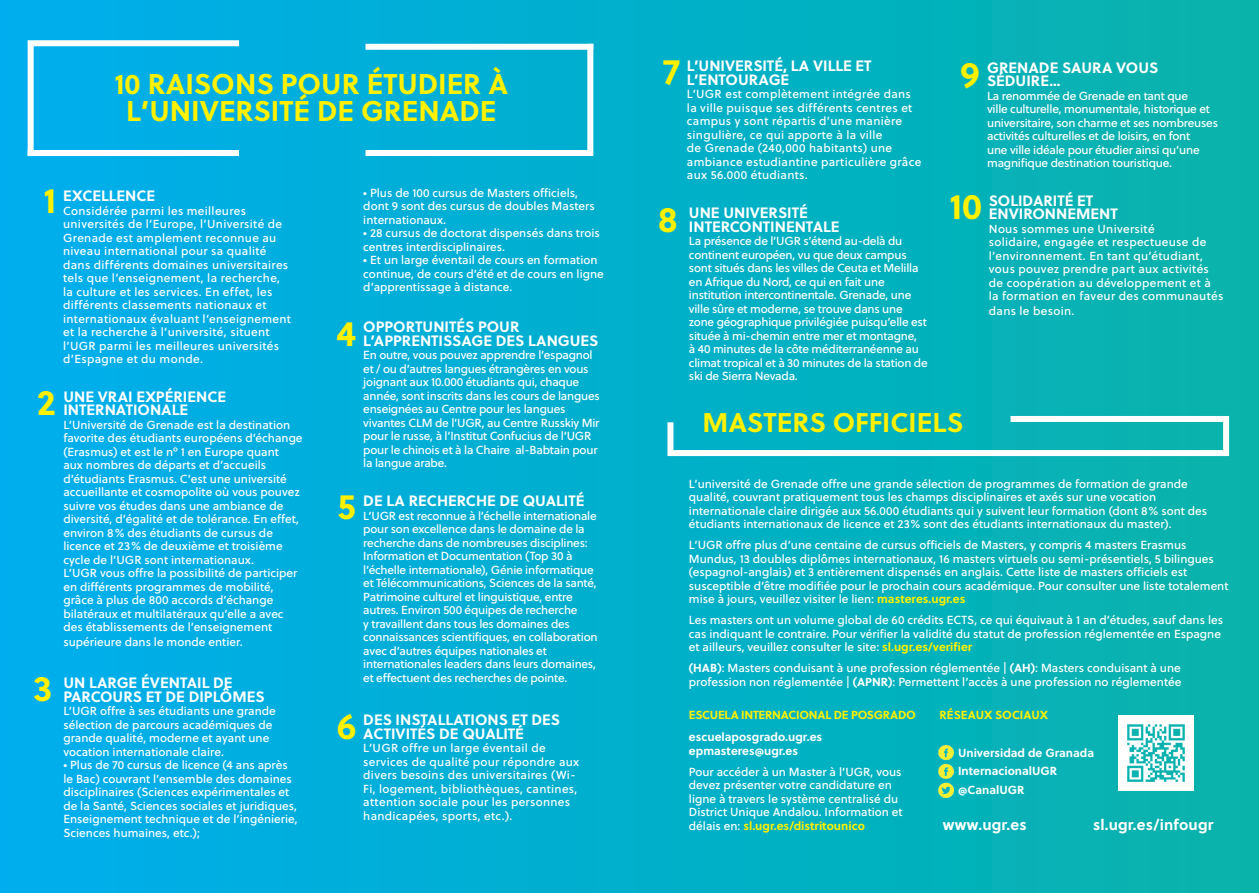
<style>
.page{position:relative;width:1259px;height:893px;background:#fff}
.page>*{position:absolute;margin:0;border:0;box-sizing:border-box;transform-origin:0 0}
.t1{font:700 35.55px "Soleil";color:#fff101}
.t2{font:700 28.5px/27px "Soleil";color:#fff101;text-align:center}
.t3{font:700 27px "Soleil";color:#fff101}
.t4{font:700 15px/13.5px "Soleil";color:#fff}
.t5{font:11.7px/13.5px "Soleil";color:#fff}
.t6{font:11.7px/13.5px "Soleil";letter-spacing:-.02em;color:#fff}
.t7{font:11.7px/13.5px "Soleil";letter-spacing:.025em;color:#fff}
.t8{font:700 11.7px/18px "Soleil";color:#fff}
.t9{font:700 11.7px "Soleil";letter-spacing:-.02em;color:#fff101}
.t10{font:700 11.7px "Soleil";color:#fff101}
.s1{font-weight:700;color:#fff101}
.s2{font-weight:700}
</style>
<div class="page">
<div style="left:0;top:0;width:1259px;height:893px;background:linear-gradient(to right,#00adee,#07b3aa)"></div>
<img style="left:938px;top:745px;width:15px;height:52px">
<img style="left:1118px;top:715px;width:75px;height:76px">
<svg style="left:359px;top:38px;width:237px;height:121px;background:#12b4d7"></svg>
<svg style="left:25px;top:37px;width:220px;height:125px;background:#12b3e8"></svg>
<svg style="left:664px;top:413px;width:568px;height:46px"></svg>
<div style="left:28px;top:150px;width:211px;height:6px;background:#fff"></div>
<div style="left:365px;top:44px;width:228px;height:6px;background:#fff"></div>
<h2 class="t2" style="left:114px;top:69px;width:395px">10 RAISONS POUR ÉTUDIER À<br>L’UNIVERSITÉ DE GRENADE</h2>
<h1 class="t1" style="left:663px;top:44px;width:18px">7</h1>
<p class="t4" style="left:687px;top:58px;width:186px">L’UNIVERSITÉ, LA VILLE ET<br>L’ENTOURAGE</p>
<p class="t7" style="left:687px;top:87px;width:236px">L’UGR est complètement intégrée dans la ville puisque ses différents centres et campus y sont répartis d’une manière singulière, ce qui apporte à la ville<br>de Grenade (240,000 habitants) une ambiance estudiantine particulière grâce aux 56.000 étudiants.</p>
<h1 class="t1" style="left:960px;top:46px;width:21px">9</h1>
<p class="t4" style="left:987px;top:60px;width:173px">GRENADE SAURA VOUS<br>SÉDUIRE...</p>
<p class="t6" style="left:987px;top:88px;width:232px">La renommée de Grenade en tant que<br>ville culturelle, monumentale, historique et universitaire, son charme et ses nombreuses activités culturelles et de loisirs, en font<br>une ville idéale pour étudier ainsi qu’une magnifique destination touristique.</p>
<p class="t5" style="left:363px;top:185px;width:233px">• Plus de 100 cursus de Masters officiels, dont 9 sont des cursus de doubles Masters internationaux.</p>
<p class="t5" style="left:363px;top:226px;width:238px">• 28 cursus de doctorat dispensés dans trois centres interdisciplinaires.</p>
<p class="t5" style="left:363px;top:253px;width:242px">• Et un large éventail de cours en formation continue, de cours d’été et de cours en ligne d’apprentissage à distance.</p>
<p class="t4" style="left:363px;top:319px;width:236px">OPPORTUNITÉS POUR<br>L’APPRENTISSAGE DES LANGUES</p>
<p class="t6" style="left:363px;top:348px;width:238px">En outre, vous pouvez apprendre l’espagnol et / ou d’autres langues étrangères en vous joignant aux 10.000 étudiants qui, chaque année, sont inscrits dans les cours de langues enseignées au Centre pour les langues vivantes CLM de l’UGR, au Centre Russkiy Mir pour le russe, à l’Institut Confucius de l’UGR pour le chinois et à la Chaire al-Babtain pour la langue arabe.</p>
<h1 class="t1" style="left:43px;top:173px;width:14px">1</h1>
<h1 class="t1" style="left:949px;top:179px;width:34px">10</h1>
<p class="t4" style="left:63px;top:188px;width:94px">EXCELLENCE</p>
<p class="t7" style="left:63px;top:203px;width:229px">Considérée parmi les meilleures universités de l’Europe, l’Université de Grenade est amplement reconnue au niveau international pour sa qualité dans différents domaines universitaires tels que l’enseignement, la recherche, la culture et les services. En effet, les différents classements nationaux et internationaux évaluant l’enseignement et la recherche à l’université, situent l’UGR parmi les meilleures universités d’Espagne et du monde.</p>
<p class="t4" style="left:63px;top:389px;width:164px">UNE VRAI EXPÉRIENCE<br>INTERNATIONALE</p>
<p class="t5" style="left:63px;top:417px;width:241px">L’Université de Grenade est la destination favorite des étudiants européens d’échange (Erasmus) et est le nº 1 en Europe quant<br>aux nombres de départs et d’accueils d’étudiants Erasmus. C’est une université accueillante et cosmopolite où vous pouvez suivre vos études dans une ambiance de diversité, d’égalité et de tolérance. En effet, environ 8% des étudiants de cursus de licence et 23% de deuxième et troisième cycle de l’UGR sont internationaux.<br>L’UGR vous offre la possibilité de participer en différents programmes de mobilité, grâce à plus de 800 accords d’échange bilatéraux et multilatéraux qu’elle a avec des établissements de l’enseignement</p>
<p class="t5" style="left:63px;top:635px;width:181px">supérieure dans le monde entier.</p>
<p class="t4" style="left:63px;top:675px;width:203px">UN LARGE ÉVENTAIL DE<br>PARCOURS ET DE DIPLÔMES</p>
<p class="t5" style="left:63px;top:704px;width:214px">L’UGR offre à ses étudiants une grande sélection de parcours académiques de grande qualité, moderne et ayant une vocation internationale claire.</p>
<p class="t5" style="left:63px;top:758px;width:236px">• Plus de 70 cursus de licence (4 ans après le Bac) couvrant l’ensemble des domaines disciplinaires (Sciences expérimentales et de la Santé, Sciences sociales et juridiques, Enseignement technique et de l’ingénierie, Sciences humaines, etc.);</p>
<p class="t4" style="left:989px;top:193px;width:130px">SOLIDARITÉ ET<br>ENVIRONNEMENT</p>
<p class="t7" style="left:989px;top:222px;width:236px">Nous sommes une Université<br>solidaire, engagée et respectueuse de l’environnement. En tant qu’étudiant, vous pouvez prendre part aux activités de coopération au développement et à la formation en faveur des communautés</p>
<p class="t7" style="left:989px;top:304px;width:87px">dans le besoin.</p>
<p class="t4" style="left:689px;top:206px;width:152px">UNE UNIVERSITÉ<br>INTERCONTINENTALE</p>
<p class="t6" style="left:689px;top:234px;width:240px">La présence de l’UGR s’étend au-delà du continent européen, vu que deux campus sont situés dans les villes de Ceuta et Melilla en Afrique du Nord, ce qui en fait une institution intercontinentale. Grenade, une ville sûre et moderne, se trouve dans une zone géographique privilégiée puisqu’elle est située à mi-chemin entre mer et montagne,<br>à 40 minutes de la côte méditerranéenne au climat tropical et à 30 minutes de la station de ski de Sierra Nevada.</p>
<h1 class="t1" style="left:658px;top:191px;width:22px">8</h1>
<h1 class="t1" style="left:336px;top:306px;width:21px">4</h1>
<h1 class="t1" style="left:37px;top:375px;width:20px">2</h1>
<h3 class="t3" style="left:702px;top:402px;width:262px">MASTERS OFFICIELS</h3>
<p class="t5" style="left:689px;top:476px;width:520px">L’université de Grenade offre une grande sélection de programmes de formation de grande qualité, couvrant pratiquement tous les champs disciplinaires et axés sur une vocation internationale claire dirigée aux 56.000 étudiants qui y suivent leur formation (dont 8% sont des étudiants internationaux de licence et 23% sont des étudiants internationaux du master).</p>
<p class="t5" style="left:689px;top:538px;width:541px">L’UGR offre plus d’une centaine de cursus officiels de Masters, y compris 4 masters Erasmus Mundus, 13 doubles diplômes internationaux, 16 masters virtuels ou semi-présentiels, 5 bilingues (espagnol-anglais) et 3 entièrement dispensés en anglais. Cette liste de masters officiels est susceptible d’être modifiée pour le prochain cours académique. Pour consulter une liste totalement mise à jours, veuillez visiter le lien: <span class="s1">masteres.ugr.es</span></p>
<p class="t5" style="left:689px;top:613px;width:535px">Les masters ont un volume global de 60 crédits ECTS, ce qui équivaut à 1 an d’études, sauf dans les cas indiquant le contraire. Pour vérifier la validité du statut de profession réglementée en Espagne et ailleurs, veuillez consulter le site: <span class="s1">sl.ugr.es/verifier</span></p>
<p class="t5" style="left:689px;top:661px;width:494px"><span class="s2">(HAB)</span>: Masters conduisant à une profession réglementée | <span class="s2">(AH)</span>: Masters conduisant à une profession non réglementée | <span class="s2">(APNR)</span>: Permettent l’accès à une profession no réglementée</p>
<p class="t4" style="left:363px;top:493px;width:223px">DE LA RECHERCHE DE QUALITÉ</p>
<p class="t6" style="left:363px;top:508px;width:236px">L’UGR est reconnue à l’échelle internationale pour son excellence dans le domaine de la recherche dans de nombreuses disciplines:<br>Information et Documentation (Top 30 à l’échelle internationale), Génie informatique et Télécommunications, Sciences de la santé, Patrimoine culturel et linguistique, entre autres. Environ 500 équipes de recherche<br>y travaillent dans tous les domaines des connaissances scientifiques, en collaboration avec d’autres équipes nationales et internationales leaders dans leurs domaines, et effectuent des recherches de pointe.</p>
<p class="t4" style="left:363px;top:713px;width:198px">DES INSTALLATIONS ET DES<br>ACTIVITÉS DE QUALITÉ</p>
<p class="t7" style="left:363px;top:741px;width:217px">L’UGR offre un large éventail de services de qualité pour répondre aux divers besoins des universitaires (Wi-Fi, logement, bibliothèques, cantines, attention sociale pour les personnes handicapées, sports, etc.).</p>
<h1 class="t1" style="left:338px;top:478px;width:20px">5</h1>
<h1 class="t1" style="left:33px;top:661px;width:21px">3</h1>
<p class="t10" style="left:939px;top:706px;width:110px">RÉSEAUX SOCIAUX</p>
<p class="t9" style="left:689px;top:705px;width:228px">ESCUELA INTERNACIONAL DE POSGRADO</p>
<p class="t8" style="left:689px;top:730px;width:135px;line-height:13.5px">escuelaposgrado.ugr.es epmasteres@ugr.es</p>
<p class="t5" style="left:689px;top:764px;width:215px">Pour accéder à un Master à l’UGR, vous devez présenter votre candidature en ligne à travers le système centralisé du District Unique Andalou. Information et délais en: <span class="s1">sl.ugr.es/distritounico</span></p>
<h1 class="t1" style="left:337px;top:698px;width:21px">6</h1>
<p class="t8" style="left:958px;top:743px;width:137px">Universidad de Granada<br>InternacionalUGR</p>
<p class="t8" style="left:958px;top:780px;width:68px">@CanalUGR</p>
<p class="t4" style="left:943px;top:817px;width:85px">www.ugr.es</p>
<p class="t4" style="left:1093px;top:817px;width:122px">sl.ugr.es/infougr</p>
</div>
